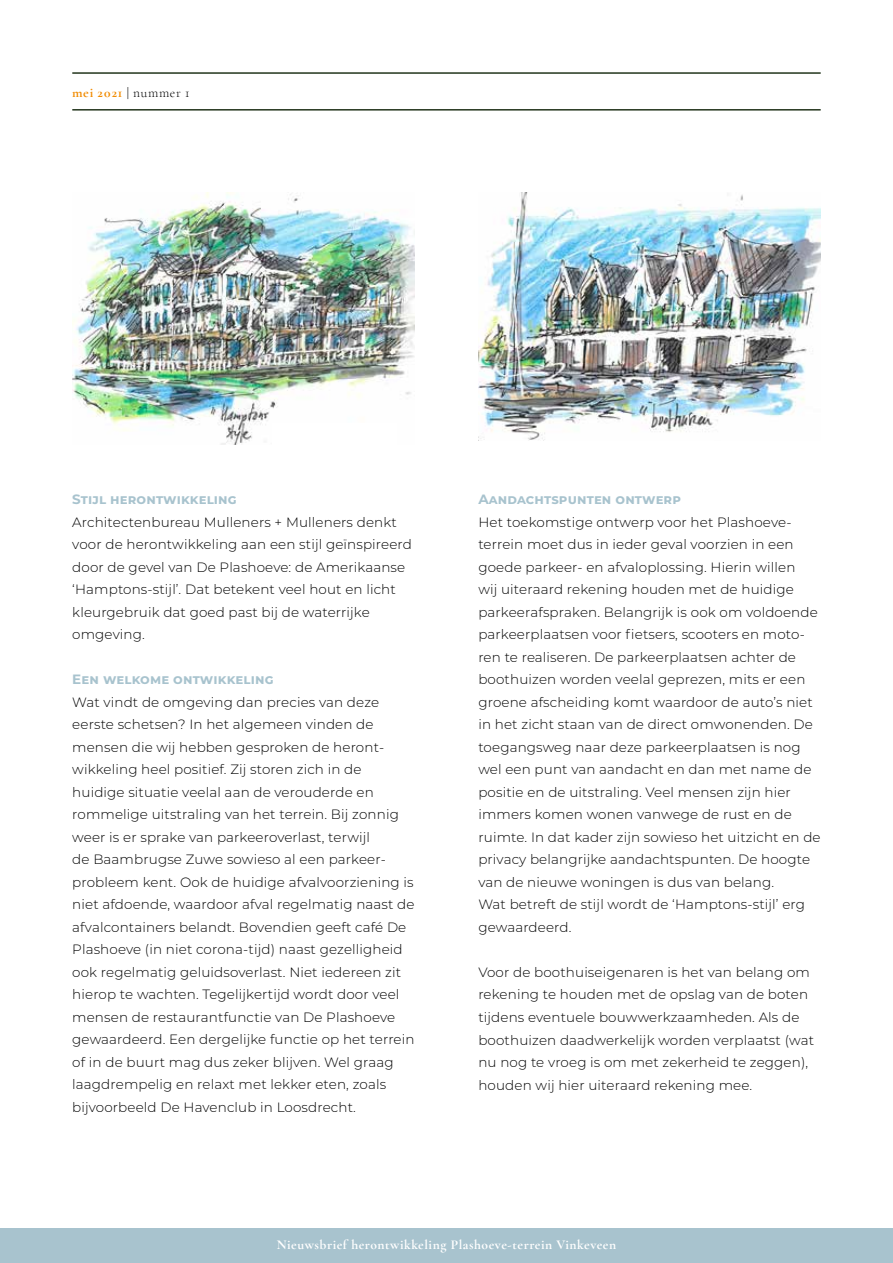
<style>
.page{position:relative;width:893px;height:1263px;background:#fff}
.page>*{position:absolute;margin:0;border:0;box-sizing:border-box;transform-origin:0 0}
.t1{font:300 13.5px/22.5px "Montserrat";letter-spacing:.01em;color:#000}
.t2{font:700 13.5px "Montserrat";letter-spacing:.01em;color:#a8c3ce}
.t3{font:700 13.5px "Cormorant Garamond";letter-spacing:.04em;color:#fff}
.t4{font:700 13.5px "Cormorant Garamond";letter-spacing:.065em;color:#f18b00}
.s1{font-weight:400;color:#000}
.s2{font-weight:300;color:#000}
</style>
<div class="page">
<hr style="left:72px;top:109px;width:749px;height:2px;background:#22351c">
<hr style="left:72px;top:72px;width:749px;height:2px;background:#22351c">
<img style="left:72px;top:192px;width:343px;height:252px">
<img style="left:478px;top:192px;width:343px;height:248px">
<div style="left:272px;top:423px;width:124px;height:36px;background:#fff"></div>
<div style="left:0;top:1229px;width:893px;height:34px;background:#a8c3ce"></div>
<p class="t4" style="left:72px;top:85px;width:119px">mei 2021 <span class="s1">|</span> <span class="s2">nummer 1</span></p>
<p class="t2" style="left:72px;top:490px;width:166px">Stijl herontwikkeling</p>
<p class="t1" style="left:72px;top:510px;width:341px">Architectenbureau Mulleners + Mulleners denkt voor de herontwikkeling aan een stijl geïnspireerd door de gevel van De Plashoeve: de Amerikaanse ‘Hamptons-stijl’. Dat betekent veel hout en licht kleurgebruik dat goed past bij de waterrijke omgeving.</p>
<p class="t2" style="left:72px;top:670px;width:203px">Een welkome ontwikkeling</p>
<p class="t1" style="left:72px;top:690px;width:344px">Wat vindt de omgeving dan precies van deze eerste schetsen? In het algemeen vinden de mensen die wij hebben gesproken de heront&shy;wikkeling heel positief. Zij storen zich in de huidige situatie veelal aan de verouderde en rommelige uitstraling van het terrein. Bij zonnig weer is er sprake van parkeeroverlast, terwijl<br>de Baambrugse Zuwe sowieso al een parkeer&shy;probleem kent. Ook de huidige afvalvoorziening is niet afdoende, waardoor afval regelmatig naast de afvalcontainers belandt. Bovendien geeft café De Plashoeve (in niet corona-tijd) naast gezelligheid ook regelmatig geluidsoverlast. Niet iedereen zit hierop te wachten. Tegelijkertijd wordt door veel mensen de restaurantfunctie van De Plashoeve gewaardeerd. Een dergelijke functie op het terrein of in de buurt mag dus zeker blijven. Wel graag laagdrempelig en relaxt met lekker eten, zoals bijvoorbeeld De Havenclub in Loosdrecht.</p>
<p class="t2" style="left:478px;top:490px;width:204px">Aandachtspunten ontwerp</p>
<p class="t1" style="left:478px;top:510px;width:344px">Het toekomstige ontwerp voor het Plashoeve&shy;terrein moet dus in ieder geval voorzien in een goede parkeer- en afvaloplossing. Hierin willen<br>wij uiteraard rekening houden met de huidige parkeerafspraken. Belangrijk is ook om voldoende parkeerplaatsen voor fietsers, scooters en moto&shy;ren te realiseren. De parkeerplaatsen achter de boothuizen worden veelal geprezen, mits er een groene afscheiding komt waardoor de auto’s niet in het zicht staan van de direct omwonenden. De toegangsweg naar deze parkeerplaatsen is nog wel een punt van aandacht en dan met name de positie en de uitstraling. Veel mensen zijn hier immers komen wonen vanwege de rust en de ruimte. In dat kader zijn sowieso het uitzicht en de privacy belangrijke aandachtspunten. De hoogte van de nieuwe woningen is dus van belang.<br>Wat betreft de stijl wordt de ‘Hamptons-stijl’ erg gewaardeerd.</p>
<p class="t1" style="left:478px;top:960px;width:337px">Voor de boothuiseigenaren is het van belang om rekening te houden met de opslag van de boten tijdens eventuele bouwwerkzaamheden. Als de boothuizen daadwerkelijk worden verplaatst (wat nu nog te vroeg is om met zekerheid te zeggen), houden wij hier uiteraard rekening mee.</p>
<p class="t3" style="left:277px;top:1236px;width:341px">Nieuwsbrief herontwikkeling Plashoeve-terrein Vinkeveen</p>
</div>
